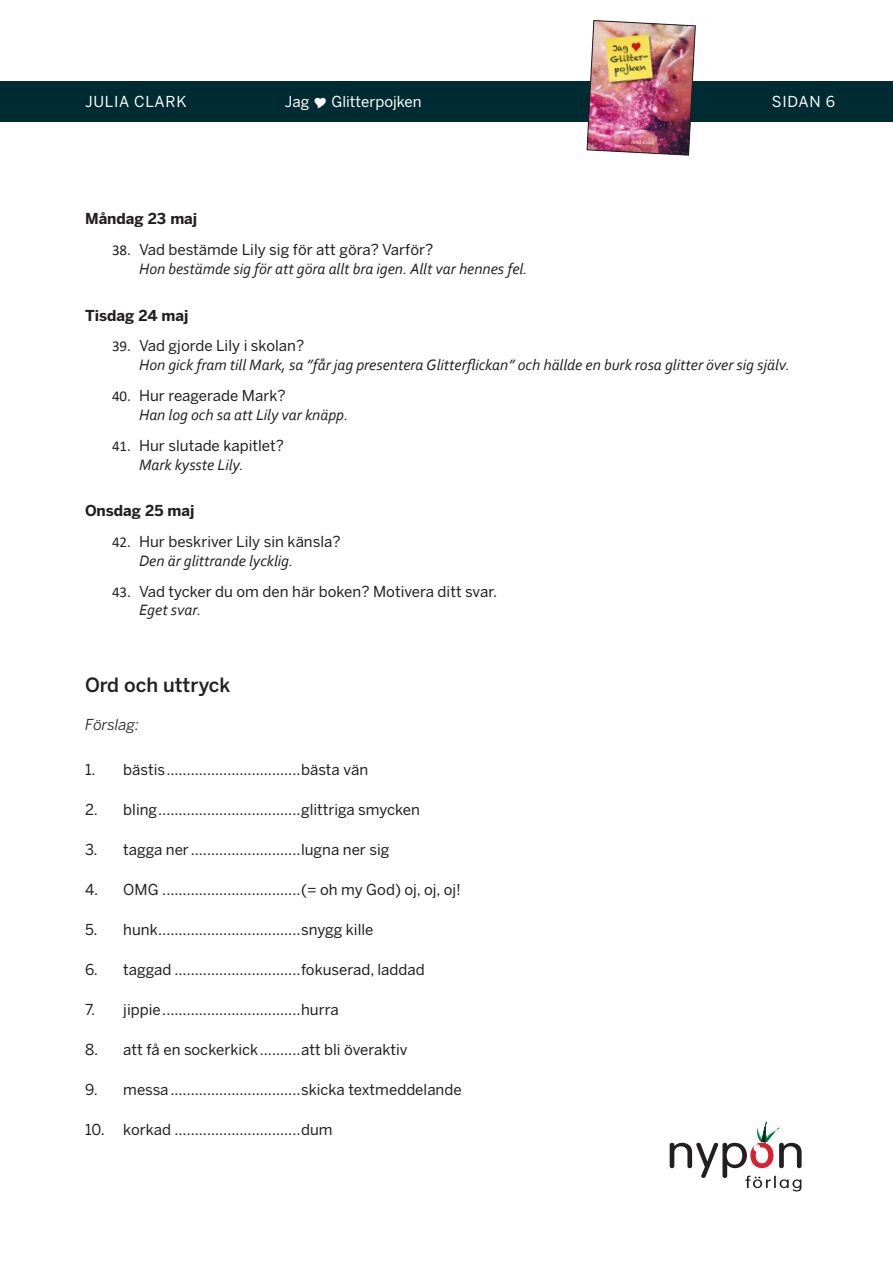
<style>
.page{position:relative;width:893px;height:1263px;background:#fff}
.page>*{position:absolute;margin:0;border:0;box-sizing:border-box;transform-origin:0 0}
.t1{font:500 19.5px "Benton Sans";color:#231f20}
.Svar__Lärarmaterial{font:italic 15.75px "Corbel";color:#231f20}
.Brödtext{font:15px "Benton Sans";color:#231f20}
.Mellanrubik{font:700 15px "Benton Sans";color:#231f20}
.t2{font:15px "Benton Sans";color:#fff}
.t3{font:15px "Benton Sans";letter-spacing:.05em;color:#fff}
.Mellanrubik-2{font:italic 15px "Benton Sans";color:#231f20}
.s1{font-family:"Calibri"}
</style>
<div class="page">
<div style="left:0;top:81px;width:893px;height:40px;background:#002b32"></div>
<svg style="left:670px;top:1121px;width:132px;height:70px"></svg>
<img style="left:586px;top:20px;width:110px;height:136px">
<p class="t3" style="left:85px;top:93px;width:103px">JULIA CLARK</p>
<p class="t2" style="left:285px;top:93px;width:26px">Jag</p>
<p class="t2" style="left:331px;top:93px;width:92px">Glitterpojken</p>
<p class="t2" style="left:772px;top:93px;width:65px">SIDAN 6</p>
<p class="Mellanrubik" style="left:85px;top:210px;width:114px">Måndag 23 maj</p>
<p class="Brödtext" style="left:112px;top:241px;width:323px"><span class="s1">38.</span> Vad bestämde Lily sig för att göra? Varför?</p>
<p class="Svar__Lärarmaterial" style="left:139px;top:259px;width:390px">Hon bestämde sig för att göra allt bra igen. Allt var hennes fel.</p>
<p class="Mellanrubik" style="left:85px;top:306px;width:105px">Tisdag 24 maj</p>
<p class="Brödtext" style="left:112px;top:337px;width:194px"><span class="s1">39.</span> Vad gjorde Lily i skolan?</p>
<p class="Svar__Lärarmaterial" style="left:139px;top:355px;width:652px">Hon gick fram till Mark, sa ”får jag presentera Glitterflickan” och hällde en burk rosa glitter över sig själv.</p>
<p class="Brödtext" style="left:112px;top:387px;width:175px"><span class="s1">40.</span> Hur reagerade Mark?</p>
<p class="Svar__Lärarmaterial" style="left:139px;top:405px;width:211px">Han log och sa att Lily var knäpp.</p>
<p class="Brödtext" style="left:112px;top:436px;width:173px"><span class="s1">41.</span> Hur slutade kapitlet?</p>
<p class="Svar__Lärarmaterial" style="left:139px;top:455px;width:106px">Mark kysste Lily.</p>
<p class="Mellanrubik" style="left:85px;top:502px;width:111px">Onsdag 25 maj</p>
<p class="Brödtext" style="left:112px;top:533px;width:230px"><span class="s1">42.</span> Hur beskriver Lily sin känsla?</p>
<p class="Svar__Lärarmaterial" style="left:139px;top:551px;width:156px">Den är glittrande lycklig.</p>
<p class="Brödtext" style="left:112px;top:582px;width:387px"><span class="s1">43.</span> Vad tycker du om den här boken? Motivera ditt svar.</p>
<p class="Svar__Lärarmaterial" style="left:139px;top:600px;width:64px">Eget svar.</p>
<h1 class="t1" style="left:85px;top:674px;width:147px">Ord och uttryck</h1>
<p class="Mellanrubik-2" style="left:85px;top:716px;width:56px">Förslag:</p>
<p class="Brödtext" style="left:85px;top:760px;width:285px">1. bästis.................................bästa vän</p>
<p class="Brödtext" style="left:85px;top:800px;width:336px">2. bling...................................glittriga smycken</p>
<p class="Brödtext" style="left:85px;top:840px;width:306px">3. tagga ner ...........................lugna ner sig</p>
<p class="Brödtext" style="left:85px;top:880px;width:377px">4. OMG ..................................(= oh my God) oj, oj, oj!</p>
<p class="Brödtext" style="left:85px;top:920px;width:290px">5. hunk...................................snygg kille</p>
<p class="Brödtext" style="left:85px;top:960px;width:341px">6. taggad ...............................fokuserad, laddad</p>
<p class="Brödtext" style="left:85px;top:1000px;width:255px">7. jippie..................................hurra</p>
<p class="Brödtext" style="left:85px;top:1040px;width:324px">8. att få en sockerkick..........att bli överaktiv</p>
<p class="Brödtext" style="left:85px;top:1080px;width:378px">9. messa................................skicka textmeddelande</p>
<p class="Brödtext" style="left:85px;top:1120px;width:249px">10. korkad ...............................dum</p>
</div>
